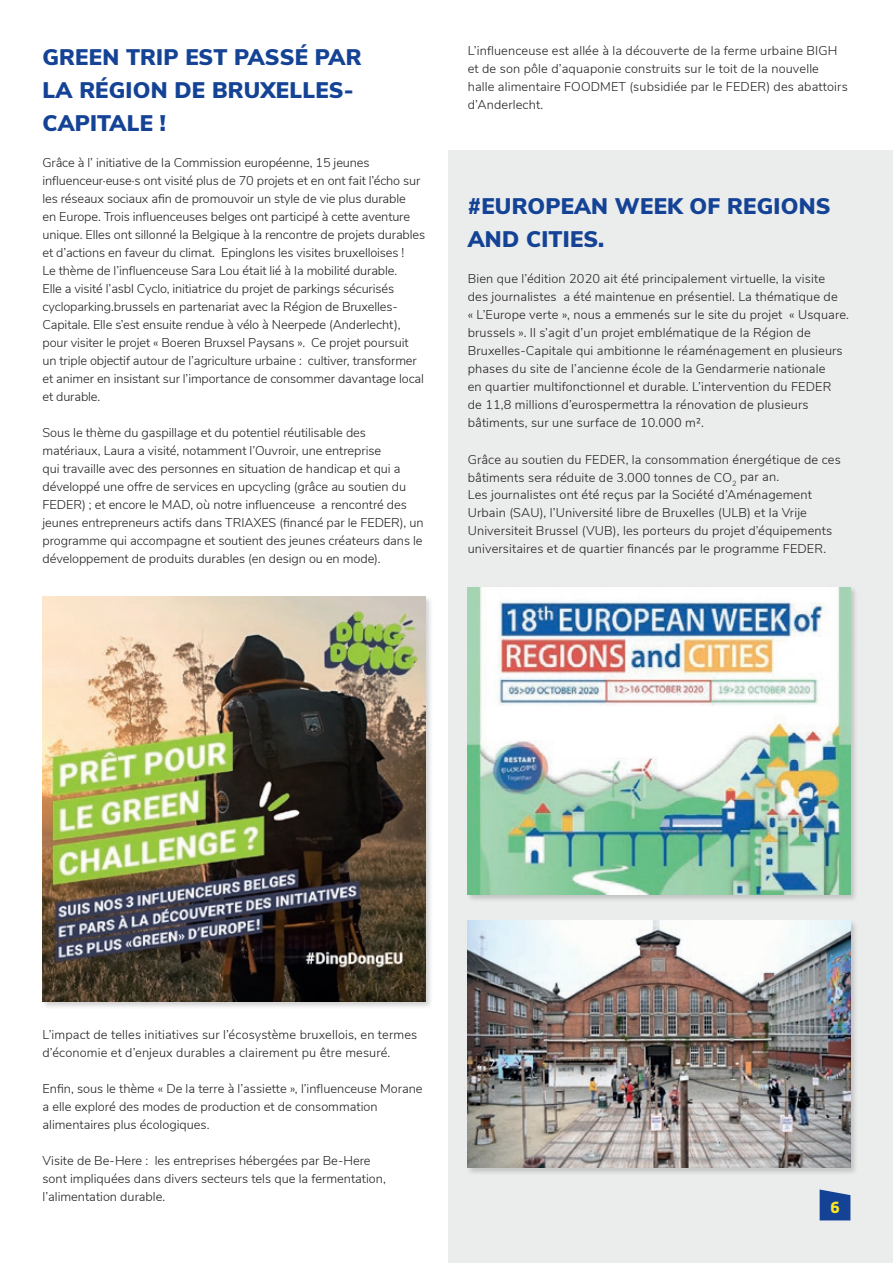
<style>
.page{position:relative;width:893px;height:1263px;background:#fff}
.page>*{position:absolute;margin:0;border:0;box-sizing:border-box;transform-origin:0 0}
.t1{font:900 22.5px/33px "Nunito Sans";letter-spacing:.01em;color:#144396}
.t2{font:700 15.15px "Sansa Pro";color:#ffe71f}
.t3{font:300 12.75px/18px "Nunito Sans";color:#231f20}
</style>
<div class="page">
<div style="left:449px;top:151px;width:444px;height:1112px;background:#ebecec"></div>
<div style="left:41px;top:595px;width:392px;height:414px;background:#231f20;opacity:.2"></div>
<img style="left:43px;top:597px;width:382px;height:405px">
<div style="left:466px;top:585px;width:392px;height:317px;background:#231f20;opacity:.2"></div>
<img style="left:468px;top:587px;width:382px;height:307px">
<div style="left:466px;top:919px;width:392px;height:256px;background:#231f20;opacity:.2"></div>
<img style="left:468px;top:921px;width:382px;height:247px">
<svg style="left:820px;top:1189px;width:30px;height:31px"></svg>
<h1 class="t1" style="left:43px;top:40px;width:320px">GREEN TRIP EST PASSÉ PAR<br>LA RÉGION DE BRUXELLES-<br>CAPITALE !</h1>
<p class="t3" style="left:43px;top:153px;width:384px">Grâce à l’ initiative de la Commission européenne, 15 jeunes influenceur·euse·s ont visité plus de 70 projets et en ont fait l’écho sur les réseaux sociaux afin de promouvoir un style de vie plus durable<br>en Europe. Trois influenceuses belges ont participé à cette aventure unique. Elles ont sillonné la Belgique à la rencontre de projets durables et d’actions en faveur du climat. Epinglons les visites bruxelloises !<br>Le thème de l’influenceuse Sara Lou était lié à la mobilité durable.<br>Elle a visité l’asbl Cyclo, initiatrice du projet de parkings sécurisés cycloparking.brussels en partenariat avec la Région de Bruxelles-Capitale. Elle s’est ensuite rendue à vélo à Neerpede (Anderlecht), pour visiter le projet « Boeren Bruxsel Paysans ». Ce projet poursuit un triple objectif autour de l’agriculture urbaine : cultiver, transformer et animer en insistant sur l’importance de consommer davantage local et durable.</p>
<p class="t3" style="left:43px;top:423px;width:383px">Sous le thème du gaspillage et du potentiel réutilisable des matériaux, Laura a visité, notamment l’Ouvroir, une entreprise<br>qui travaille avec des personnes en situation de handicap et qui a développé une offre de services en upcycling (grâce au soutien du FEDER) ; et encore le MAD, où notre influenceuse a rencontré des jeunes entrepreneurs actifs dans TRIAXES (financé par le FEDER), un programme qui accompagne et soutient des jeunes créateurs dans le développement de produits durables (en design ou en mode).</p>
<p class="t3" style="left:468px;top:41px;width:381px">L’influenceuse est allée à la découverte de la ferme urbaine BIGH et de son pôle d’aquaponie construits sur le toit de la nouvelle halle alimentaire FOODMET (subsidiée par le FEDER) des abattoirs d’Anderlecht.</p>
<h1 class="t1" style="left:468px;top:189px;width:364px">#EUROPEAN WEEK OF REGIONS<br>AND CITIES.</h1>
<p class="t3" style="left:468px;top:269px;width:383px">Bien que l’édition 2020 ait été principalement virtuelle, la visite<br>des journalistes a été maintenue en présentiel. La thématique de<br>« L’Europe verte », nous a emmenés sur le site du projet « Usquare. brussels ». Il s’agit d’un projet emblématique de la Région de Bruxelles-Capitale qui ambitionne le réaménagement en plusieurs phases du site de l’ancienne école de la Gendarmerie nationale<br>en quartier multifonctionnel et durable. L’intervention du FEDER<br>de 11,8 millions d’eurospermettra la rénovation de plusieurs bâtiments, sur une surface de 10.000 m².</p>
<p class="t3" style="left:468px;top:449px;width:375px">Grâce au soutien du FEDER, la consommation énergétique de ces bâtiments sera réduite de 3.000 tonnes de CO<sub>2</sub> par an.<br>Les journalistes ont été reçus par la Société d’Aménagement Urbain (SAU), l’Université libre de Bruxelles (ULB) et la Vrije Universiteit Brussel (VUB), les porteurs du projet d’équipements universitaires et de quartier financés par le programme FEDER.</p>
<p class="t3" style="left:43px;top:1025px;width:376px">L’impact de telles initiatives sur l’écosystème bruxellois, en termes d’économie et d’enjeux durables a clairement pu être mesuré.</p>
<p class="t3" style="left:43px;top:1079px;width:382px">Enfin, sous le thème « De la terre à l’assiette », l’influenceuse Morane a elle exploré des modes de production et de consommation alimentaires plus écologiques.</p>
<p class="t3" style="left:43px;top:1151px;width:345px">Visite de Be-Here : les entreprises hébergées par Be-Here sont impliquées dans divers secteurs tels que la fermentation, l’alimentation durable.</p>
<p class="t2" style="left:830px;top:1197px;width:11px">6</p>
</div>
